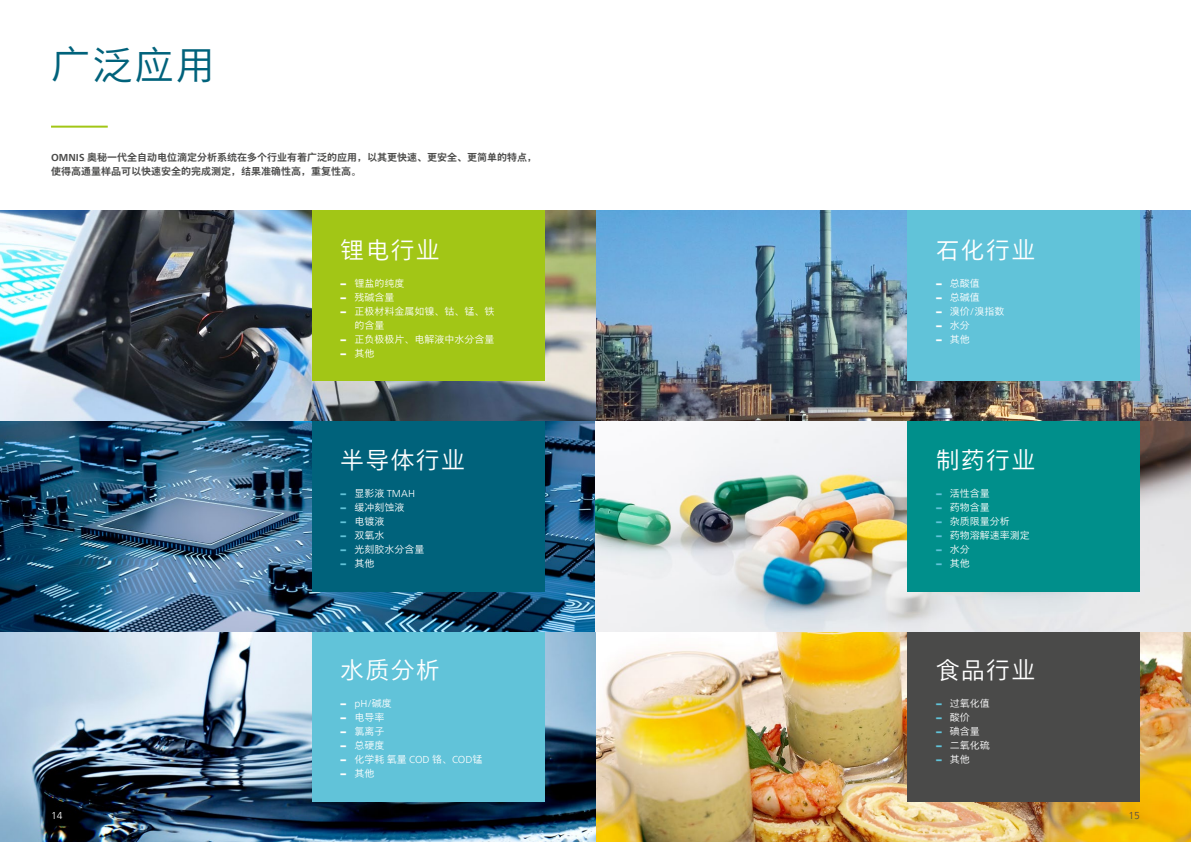
<style>
.page{position:relative;width:1191px;height:842px;background:#fff}
.page>*{position:absolute;margin:0;border:0;box-sizing:border-box;transform-origin:0 0}
.t1{font:300 40px "M Xiang He Hei SC Pro";color:#00627b}
.t2{font:300 24px "M Xiang He Hei SC Pro";letter-spacing:.05em;color:#fff}
.t3{font:300 10px/14px "M Xiang He Hei SC Pro";color:#fff}
.t4{font:700 10px/14px "M Xiang He Hei SC Pro";color:#4a4a49}
.t5{font:300 10px "Neue Frutiger World";color:#fff}
.t6{font:300 10px "Neue Frutiger World";color:#4a4a49}
.s1{font-family:"Neue Frutiger World"}
.s2{font-family:"Neue Frutiger World Xtra Blk";font-weight:400}
.s3{font-family:"Neue Frutiger World Xtra Blk";font-weight:400;color:#61c3d9}
.s4{font-family:"M Xiang He Hei SC Pro"}
</style>
<div class="page">
<img style="left:595px;top:210px;width:596px;height:211px">
<hr style="left:51px;top:126px;width:57px;height:2px;background:#a2c616">
<img style="left:0;top:210px;width:595px;height:211px">
<img style="left:595px;top:631px;width:596px;height:211px">
<img style="left:0;top:631px;width:595px;height:211px">
<div style="left:907px;top:631px;width:233px;height:170px;background:#4a4a49"></div>
<div style="left:312px;top:210px;width:232px;height:171px;background:#a2c616"></div>
<div style="left:312px;top:631px;width:232px;height:170px;background:#61c3d9"></div>
<img style="left:0;top:421px;width:595px;height:210px">
<div style="left:312px;top:421px;width:232px;height:170px;background:#00627b"></div>
<div style="left:907px;top:210px;width:233px;height:171px;background:#61c3d9"></div>
<img style="left:595px;top:421px;width:596px;height:210px">
<div style="left:907px;top:421px;width:233px;height:170px;background:#008f8b"></div>
<h1 class="t1" style="left:51px;top:40px;width:166px">广泛应用</h1>
<p class="t4" style="left:51px;top:150px;width:487px"><span class="s1">OMNIS</span> 奥秘一代全自动电位滴定分析系统在多个行业有着广泛的应用，以其更快速、更安全、更简单的特点，使得高通量样品可以快速安全的完成测定，结果准确性高，重复性高。</p>
<h2 class="t2" style="left:340px;top:235px;width:101px">锂电行业</h2>
<p class="t3" style="left:340px;top:276px;width:66px"><span class="s2">−</span> 锂盐的纯度</p>
<p class="t3" style="left:340px;top:290px;width:56px"><span class="s2">−</span> 残碱含量</p>
<p class="t3" style="left:340px;top:304px;width:156px"><span class="s2">−</span> 正极材料金属如镍、钴、锰、铁</p>
<p class="t3" style="left:354px;top:318px;width:31px">的含量</p>
<p class="t3" style="left:340px;top:332px;width:156px"><span class="s2">−</span> 正负极极片、电解液中水分含量</p>
<p class="t3" style="left:340px;top:346px;width:36px"><span class="s2">−</span> 其他</p>
<h2 class="t2" style="left:340px;top:445px;width:126px">半导体行业</h2>
<p class="t5" style="left:340px;top:486px;width:76px"><span class="s3">−</span> <span class="s4">显影液</span> TMAH</p>
<p class="t3" style="left:340px;top:500px;width:86px"><span class="s3">−</span> 缓冲刻蚀液<br><span class="s3">−</span> 电镀液<br><span class="s3">−</span> 双氧水<br><span class="s3">−</span> 光刻胶水分含量<span class="s3">−</span> 其他</p>
<h2 class="t2" style="left:340px;top:655px;width:101px">水质分析</h2>
<p class="t5" style="left:340px;top:696px;width:53px"><span class="s2">−</span> pH/<span class="s4">碱度</span></p>
<p class="t3" style="left:340px;top:710px;width:144px"><span class="s2">−</span> 电导率<br><span class="s2">−</span> 氯离子<br><span class="s2">−</span> 总硬度<br><span class="s2">−</span> 化学耗氧量 <span class="s1">COD</span> 铬、<span class="s1">COD</span>锰<span class="s2">−</span> 其他</p>
<h2 class="t2" style="left:935px;top:235px;width:101px">石化行业</h2>
<p class="t3" style="left:935px;top:276px;width:70px"><span class="s2">−</span> 总酸值<br><span class="s2">−</span> 总碱值<br><span class="s2">−</span> 溴价<span class="s1">/</span>溴指数<span class="s2">−</span> 水分<br><span class="s2">−</span> 其他</p>
<h2 class="t2" style="left:935px;top:445px;width:101px">制药行业</h2>
<p class="t3" style="left:935px;top:486px;width:96px"><span class="s3">−</span> 活性含量<br><span class="s3">−</span> 药物含量<br><span class="s3">−</span> 杂质限量分析<br><span class="s3">−</span> 药物溶解速率测定<span class="s3">−</span> 水分<br><span class="s3">−</span> 其他</p>
<h2 class="t2" style="left:935px;top:655px;width:101px">食品行业</h2>
<p class="t3" style="left:935px;top:696px;width:56px"><span class="s3">−</span> 过氧化值<span class="s3">−</span> 酸价<br><span class="s3">−</span> 碘含量<br><span class="s3">−</span> 二氧化硫<span class="s3">−</span> 其他</p>
<p class="t5" style="left:51px;top:808px;width:13px">14</p>
<p class="t6" style="left:1128px;top:808px;width:13px">15</p>
</div>
